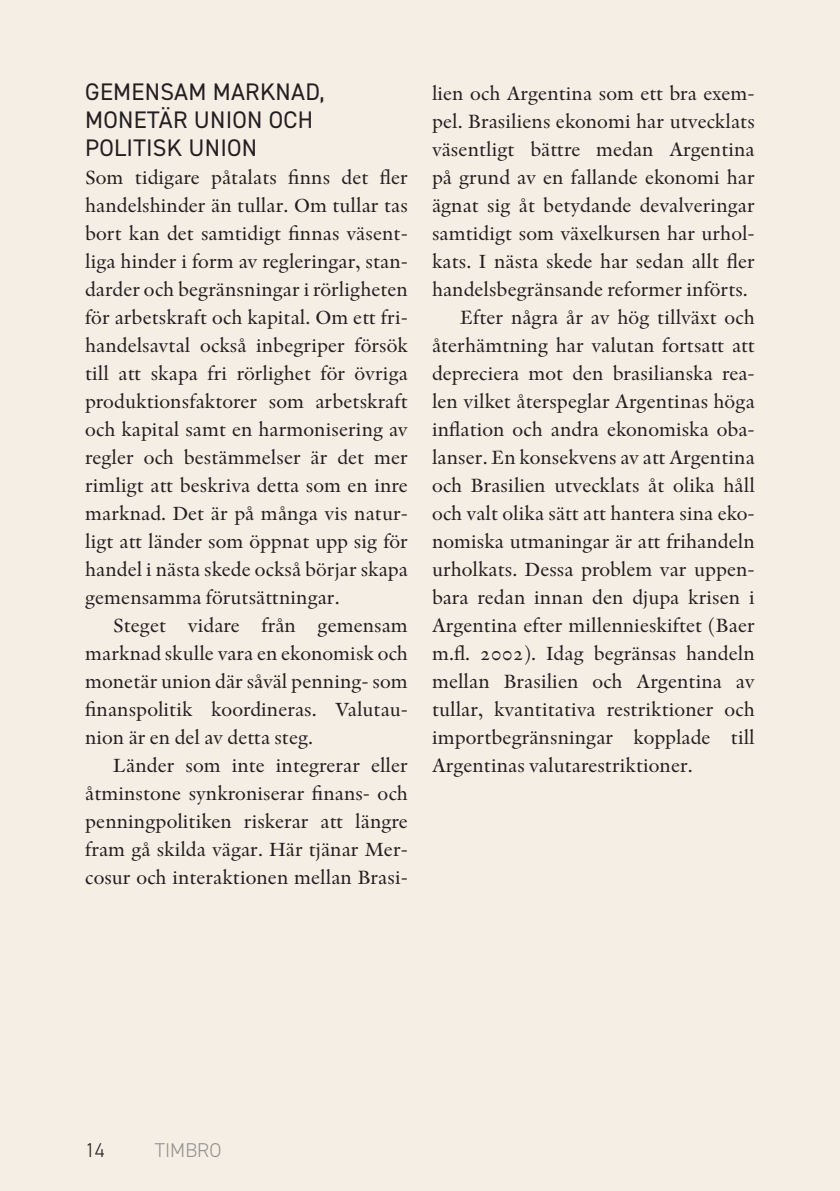
<style>
.page{position:relative;width:840px;height:1191px;background:#fff}
.page>*{position:absolute;margin:0;border:0;box-sizing:border-box;transform-origin:0 0}
.Mellanrubrik{font:24px/28px "DIN2014";letter-spacing:.01em;color:#231f20}
.Brödtext_indrag{font:20px/28px "Indigo Antiqua Pro Text";color:#231f20;text-align:justify}
.Brödtext_efter_rubrik{font:20px/28px "Indigo Antiqua Pro Text";color:#231f20;text-align:justify}
.t1{font:300 20px "DIN2014";color:#929090}
.t2{font:300 20px "DIN2014";color:#231f20}
</style>
<div class="page">
<div style="left:0;top:0;width:839px;height:1191px;background:#f4eee4"></div>
<p class="Mellanrubrik" style="left:85px;top:77px;width:241px">GEMENSAM MARKNAD,<br>MONETÄR UNION OCH<br>POLITISK UNION</p>
<p class="Brödtext_efter_rubrik" style="left:85px;top:164px;width:324px">Som tidigare påtalats finns det fler handelshinder än tullar. Om tullar tas bort kan det samtidigt finnas väsent&shy;liga hinder i form av regleringar, stan&shy;darder och begränsningar i rörligheten för arbetskraft och kapital. Om ett fri&shy;handelsavtal också inbegriper försök till att skapa fri rörlighet för övriga produktionsfaktorer som arbetskraft och kapital samt en harmonisering av regler och bestämmelser är det mer rimligt att beskriva detta som en inre marknad. Det är på många vis natur&shy;ligt att länder som öppnat upp sig för handel i nästa skede också börjar skapa gemensamma förutsättningar.</p>
<p class="Brödtext_indrag" style="left:85px;top:612px;width:324px;text-indent:28px">Steget vidare från gemensam marknad skulle vara en ekonomisk och monetär union där såväl penning- som finanspolitik koordineras. Valutau&shy;nion är en del av detta steg.</p>
<p class="Brödtext_indrag" style="left:85px;top:752px;width:324px;text-indent:28px">Länder som inte integrerar eller åtminstone synkroniserar finans- och penningpolitiken riskerar att längre fram gå skilda vägar. Här tjänar Mer&shy;cosur och interaktionen mellan Brasi-</p>
<p class="Brödtext_indrag" style="left:432px;top:80px;width:324px">lien och Argentina som ett bra exem&shy;pel. Brasiliens ekonomi har utvecklats väsentligt bättre medan Argentina på grund av en fallande ekonomi har ägnat sig åt betydande devalveringar samtidigt som växelkursen har urhol&shy;kats. I nästa skede har sedan allt fler handelsbegränsande reformer införts.</p>
<p class="Brödtext_indrag" style="left:432px;top:304px;width:324px;text-indent:28px">Efter några år av hög tillväxt och återhämtning har valutan fortsatt att depreciera mot den brasilianska rea&shy;len vilket återspeglar Argentinas höga inflation och andra ekonomiska oba&shy;lanser. En konsekvens av att Argentina och Brasilien utvecklats åt olika håll och valt olika sätt att hantera sina eko&shy;nomiska utmaningar är att frihandeln urholkats. Dessa problem var uppen&shy;bara redan innan den djupa krisen i Argentina efter millennieskiftet (Baer m.fl. 2002). Idag begränsas handeln mellan Brasilien och Argentina av tullar, kvantitativa restriktioner och importbegränsningar kopplade till Argentinas valutarestriktioner.</p>
<p class="t2" style="left:85px;top:1137px;width:21px">14</p>
<p class="t1" style="left:155px;top:1137px;width:68px">TIMBRO</p>
</div>
